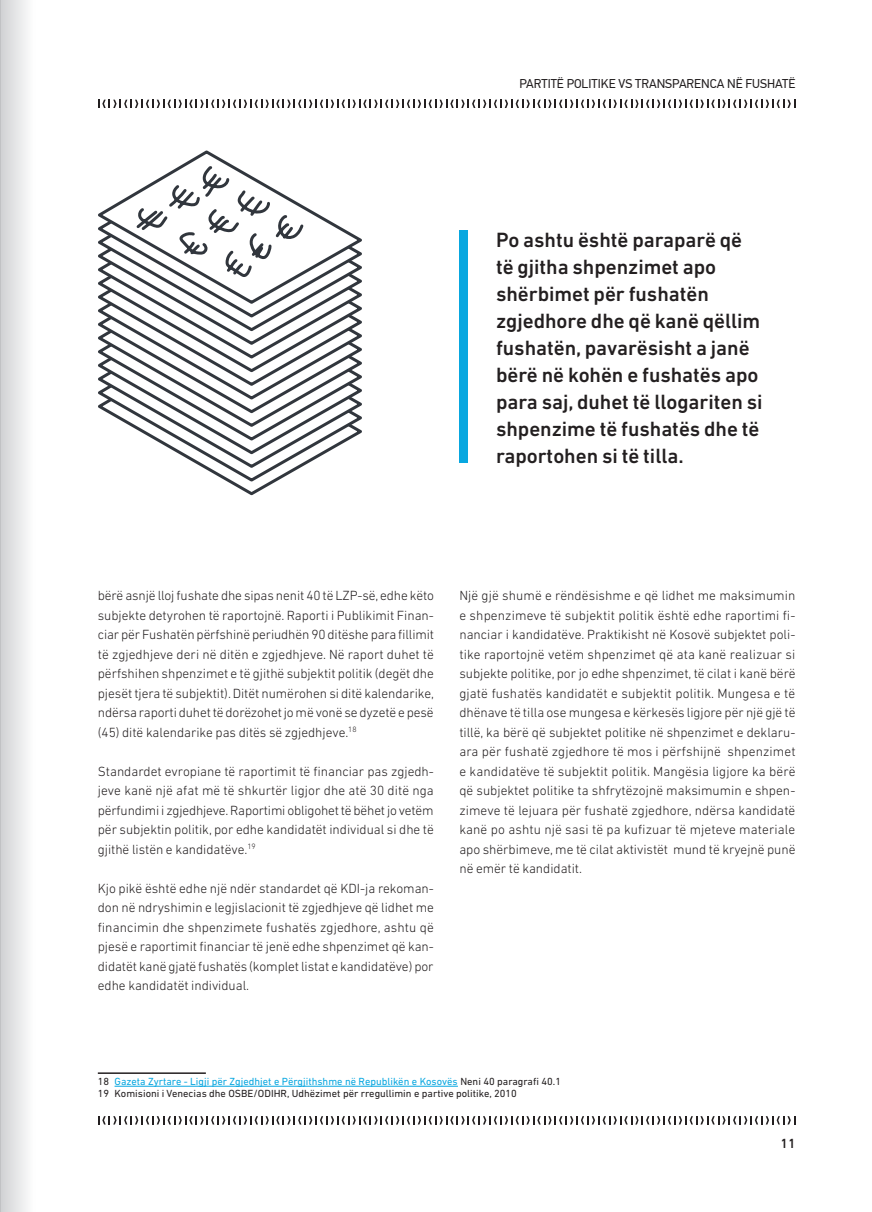
<style>
.page{position:relative;width:872px;height:1212px;background:#fff}
.page>*{position:absolute;margin:0;border:0;box-sizing:border-box;transform-origin:0 0}
.Body_text_-_FINAL{font:500 21px/27px "DIN Next LT Pro";color:#231f20}
.Body_text_-_FINAL-2{font:300 13.5px/19.5px "DIN Next LT Pro";color:#231f20;text-align:justify}
.t1{font:500 13.5px "DIN Next LT Pro";color:#231f20}
.t2{font:12.75px "PF Din Text Pro";color:#231f20}
.Footnote{font:10.5px "DIN Next LT Pro";color:#08a7e0}
.Footnote-2{font:10.5px "DIN Next LT Pro";color:#231f20}
.s1{color:#231f20}
</style>
<div class="page">
<svg style="left:98px;top:100px;width:697px;height:8px"></svg>
<svg style="left:98px;top:1116px;width:697px;height:8px"></svg>
<hr style="left:98px;top:1072px;width:108px;height:2px;background:#231f20">
<hr style="left:115px;top:1086px;width:343px;height:1px;background:#08a7e0">
<svg style="left:99px;top:152px;width:261px;height:342px"></svg>
<div style="left:459px;top:231px;width:9px;height:232px;background:#08a7e0"></div>
<div style="left:0;top:0;width:36px;height:1212px;background:linear-gradient(to right,#d0d1d3,#fff)"></div>
<hr style="left:0;top:0;width:1px;height:1212px;background:#bcbdc0">
<p class="t2" style="left:519px;top:76px;width:277px">PARTITË POLITIKE VS TRANSPARENCA NË FUSHATË</p>
<p class="Body_text_-_FINAL" style="left:496px;top:226px;width:268px">Po ashtu është paraparë që të gjitha shpenzimet apo shërbimet për fushatën zgjedhore dhe që kanë qëllim fushatën, pavarësisht a janë bërë në kohën e fushatës apo para saj, duhet të llogariten si shpenzime të fushatës dhe të raportohen si të tilla.</p>
<p class="Body_text_-_FINAL-2" style="left:98px;top:586px;width:338px">bërë asnjë lloj fushate dhe sipas nenit 40 të LZP-së, edhe këto subjekte detyrohen të raportojnë. Raporti i Publikimit Finan&shy;ciar për Fushatën përfshinë periudhën 90 ditëshe para fillimit të zgjedhjeve deri në ditën e zgjedhjeve. Në raport duhet të përfshihen shpenzimet e të gjithë subjektit politik (degët dhe pjesët tjera të subjektit). Ditët numërohen si ditë kalendarike, ndërsa raporti duhet të dorëzohet jo më vonë se dyzetë e pesë (45) ditë kalendarike pas ditës së zgjedhjeve.<sup>18</sup></p>
<p class="Body_text_-_FINAL-2" style="left:98px;top:761px;width:337px">Standardet evropiane të raportimit të financiar pas zgjedh&shy;jeve kanë një afat më të shkurtër ligjor dhe atë 30 ditë nga përfundimi i zgjedhjeve. Raportimi obligohet të bëhet jo vetëm për subjektin politik, por edhe kandidatët individual si dhe të gjithë listën e kandidatëve.<sup>19</sup></p>
<p class="Body_text_-_FINAL-2" style="left:98px;top:878px;width:338px">Kjo pikë është edhe një ndër standardet që KDI-ja rekoman&shy;don në ndryshimin e legjislacionit të zgjedhjeve që lidhet me financimin dhe shpenzimete fushatës zgjedhore, ashtu që pjesë e raportimit financiar të jenë edhe shpenzimet që kan&shy;didatët kanë gjatë fushatës (komplet listat e kandidatëve) por edhe kandidatët individual.</p>
<p class="Body_text_-_FINAL-2" style="left:459px;top:586px;width:338px">Një gjë shumë e rëndësishme e që lidhet me maksimumin e shpenzimeve të subjektit politik është edhe raportimi fi&shy;nanciar i kandidatëve. Praktikisht në Kosovë subjektet poli&shy;tike raportojnë vetëm shpenzimet që ata kanë realizuar si subjekte politike, por jo edhe shpenzimet, të cilat i kanë bërë gjatë fushatës kandidatët e subjektit politik. Mungesa e të dhënave të tilla ose mungesa e kërkesës ligjore për një gjë të tillë, ka bërë që subjektet politike në shpenzimet e deklaru&shy;ara për fushatë zgjedhore të mos i përfshijnë shpenzimet e kandidatëve të subjektit politik. Mangësia ligjore ka bërë që subjektet politike ta shfrytëzojnë maksimumin e shpen&shy;zimeve të lejuara për fushatë zgjedhore, ndërsa kandidatë kanë po ashtu një sasi të pa kufizuar të mjeteve materiale apo shërbimeve, me të cilat aktivistët mund të kryejnë punë në emër të kandidatit.</p>
<p class="Footnote" style="left:98px;top:1075px;width:465px"><span class="s1">18</span> Gazeta Zyrtare - Ligji për Zgjedhjet e Përgjithshme në Republikën e Kosovës <span class="s1">Neni 40 paragrafi 40.1</span></p>
<p class="Footnote-2" style="left:98px;top:1087px;width:420px">19 Komisioni i Venecias dhe OSBE/ODIHR, Udhëzimet për rregullimin e partive politike, 2010</p>
<p class="t1" style="left:780px;top:1135px;width:16px">11</p>
</div>
